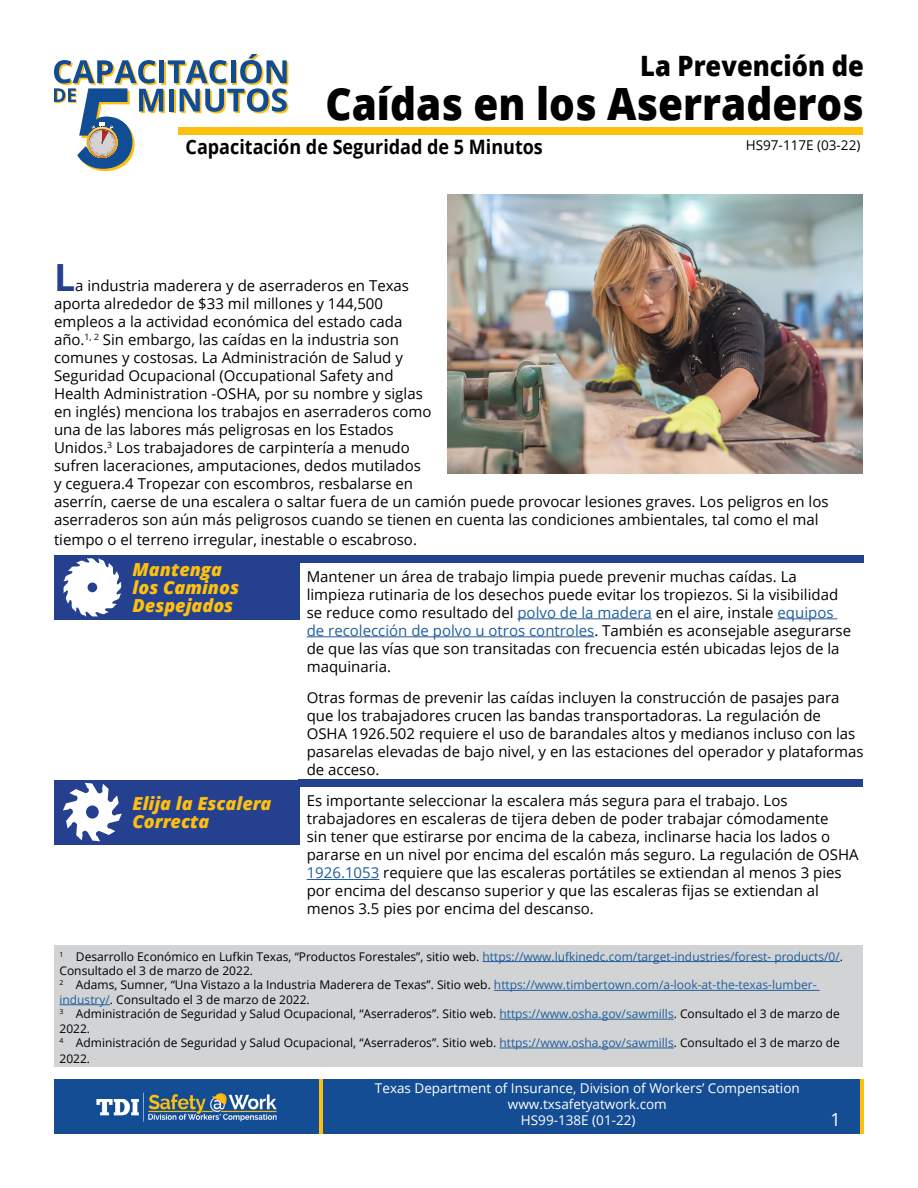
<style>
.page{position:relative;width:918px;height:1188px;background:#fff}
.page>*{position:absolute;margin:0;border:0;box-sizing:border-box;transform-origin:0 0}
.t1{font:800 44.55px "Open Sans";color:#000;scale:.91 1}
.t2{font:700 37.5px "Open Sans";color:#25408f}
.t3{font:800 28.05px "Open Sans";color:#000;scale:.91 1}
.t4{font:700 19.8px "Open Sans";color:#000;scale:.91 1}
.t5{font:italic 800 18px/18px "Open Sans";color:#fec00f}
.t6{font:18px "Open Sans";color:#fff}
.t7{font:15px/18px "Open Sans";color:#000}
.t8{font:13.5px/16.5px "Open Sans";color:#fff;text-align:center}
.t9{font:13.5px "Open Sans";color:#000}
.t10{font:12px/14.4px "Open Sans";color:#000}
.s1{color:#215e9e}
</style>
<div class="page">
<div style="left:178px;top:128px;width:685px;height:7px;background:#fec00f"></div>
<img style="left:448px;top:194px;width:415px;height:279px">
<div style="left:54px;top:555px;width:245px;height:65px;background:#25408f"></div>
<div style="left:299px;top:555px;width:565px;height:7px;background:#25408f"></div>
<svg style="left:63px;top:558px;width:58px;height:59px"></svg>
<svg style="left:54px;top:54px;width:234px;height:117px"></svg>
<div style="left:54px;top:1080px;width:810px;height:54px;background:#154d94"></div>
<hr style="left:319px;top:1080px;width:4px;height:54px;background:#fec00f">
<hr style="left:860px;top:1080px;width:4px;height:54px;background:#fec00f">
<img style="left:96px;top:1092px;width:181px;height:30px">
<hr style="left:517px;top:618px;width:135px;height:1px;background:#215e9e">
<hr style="left:778px;top:618px;width:59px;height:1px;background:#215e9e">
<hr style="left:307px;top:636px;width:287px;height:1px;background:#215e9e">
<div style="left:298px;top:780px;width:565px;height:7px;background:#25408f"></div>
<div style="left:54px;top:780px;width:245px;height:64px;background:#25408f"></div>
<svg style="left:63px;top:783px;width:59px;height:58px"></svg>
<hr style="left:307px;top:879px;width:72px;height:1px;background:#215e9e">
<div style="left:55px;top:945px;width:808px;height:122px;background:#d1d3d4"></div>
<hr style="left:483px;top:961px;width:357px;height:1px;background:#215e9e">
<hr style="left:494px;top:990px;width:326px;height:1px;background:#215e9e">
<hr style="left:59px;top:1004px;width:51px;height:1px;background:#215e9e">
<hr style="left:499px;top:1019px;width:175px;height:1px;background:#215e9e">
<hr style="left:499px;top:1048px;width:175px;height:1px;background:#215e9e">
<h3 class="t3" style="left:640px;top:45px;width:247px">La Prevención de</h3>
<h1 class="t1" style="left:325px;top:70px;width:593px">Caídas en los Aserraderos</h1>
<p class="t9" style="left:746px;top:136px;width:116px">HS97-117E (03-22)</p>
<h3 class="t4" style="left:186px;top:132px;width:394px">Capacitación de Seguridad de 5 Minutos</h3>
<h2 class="t2" style="left:54px;top:251px;width:23px">L</h2>
<p class="t7" style="left:54px;top:276px;width:776px;text-indent:21px">a industria maderera y de aserraderos en Texas<br>aporta alrededor de $33 mil millones y 144,500<br>empleos a la actividad económica del estado cada<br>año.<sup>1,</sup> <sup>2</sup> Sin embargo, las caídas en la industria son<br>comunes y costosas. La Administración de Salud y<br>Seguridad Ocupacional (Occupational Safety and<br>Health Administration -OSHA, por su nombre y siglas<br>en inglés) menciona los trabajos en aserraderos como<br>una de las labores más peligrosas en los Estados<br>Unidos.<sup>3</sup> Los trabajadores de carpintería a menudo<br>sufren laceraciones, amputaciones, dedos mutilados<br>y ceguera.4 Tropezar con escombros, resbalarse en<br>aserrín, caerse de una escalera o saltar fuera de un camión puede provocar lesiones graves. Los peligros en los aserraderos son aún más peligrosos cuando se tienen en cuenta las condiciones ambientales, tal como el mal</p>
<p class="t7" style="left:54px;top:530px;width:365px">tiempo o el terreno irregular, inestable o escabroso.</p>
<p class="t7" style="left:307px;top:567px;width:546px">Mantener un área de trabajo limpia puede prevenir muchas caídas. La limpieza rutinaria de los desechos puede evitar los tropiezos. Si la visibilidad se reduce como resultado del <span class="s1">polvo de la madera</span> en el aire, instale <span class="s1">equipos de recolección de polvo u otros controles</span>. También es aconsejable asegurarse de que las vías que son transitadas con frecuencia estén ubicadas lejos de la maquinaria.</p>
<p class="t7" style="left:307px;top:688px;width:558px">Otras formas de prevenir las caídas incluyen la construcción de pasajes para que los trabajadores crucen las bandas transportadoras. La regulación de OSHA 1926.502 requiere el uso de barandales altos y medianos incluso con las pasarelas elevadas de bajo nivel, y en las estaciones del operador y plataformas de acceso.</p>
<p class="t5" style="left:133px;top:794px;width:140px">Elija la Escalera<br>Correcta</p>
<p class="t7" style="left:307px;top:792px;width:554px">Es importante seleccionar la escalera más segura para el trabajo. Los trabajadores en escaleras de tijera deben de poder trabajar cómodamente<br>sin tener que estirarse por encima de la cabeza, inclinarse hacia los lados o pararse en un nivel por encima del escalón más seguro. La regulación de OSHA <span class="s1">1926.1053</span> requiere que las escaleras portátiles se extiendan al menos 3 pies por encima del descanso superior y que las escaleras fijas se extiendan al menos 3.5 pies por encima del descanso.</p>
<p class="t10" style="left:59px;top:949px;width:785px"><sup>1</sup> Desarrollo Económico en Lufkin Texas, “Productos Forestales”, sitio web. <span class="s1">https://www.lufkinedc.com/target-industries/forest- products/0/</span>.<br>Consultado el 3 de marzo de 2022.<br><sup>2</sup> Adams, Sumner, “Una Vistazo a la Industria Maderera de Texas”. Sitio web. <span class="s1">https://www.timbertown.com/a-look-at-the-texas-lumber&shy;industry/</span>. Consultado el 3 de marzo de 2022.<br><sup>3</sup> Administración de Seguridad y Salud Ocupacional, “Aserraderos”. Sitio web. <span class="s1">https://www.osha.gov/sawmills</span>. Consultado el 3 de marzo de 2022.<br><sup>4</sup> Administración de Seguridad y Salud Ocupacional, “Aserraderos”. Sitio web. <span class="s1">https://www.osha.gov/sawmills</span>. Consultado el 3 de marzo de</p>
<p class="t10" style="left:59px;top:1051px;width:32px">2022.</p>
<p class="t5" style="left:133px;top:560px;width:108px">Mantenga los Caminos<br>Despejados</p>
<p class="t8" style="left:375px;top:1079px;width:426px">Texas Department of Insurance, Division of Workers’ Compensation</p>
<p class="t8" style="left:508px;top:1096px;width:160px">www.txsafetyatwork.com</p>
<p class="t8" style="left:521px;top:1112px;width:116px">HS99-138E (01-22)</p>
<p class="t8" style="left:427px;top:1082px;width:331px">Texas Department of Insurance, Division of Workers’</p>
<p class="t8" style="left:512px;top:1085px;width:160px">Compensation www.txsafetyatwork.com</p>
<p class="t6" style="left:831px;top:1107px;width:12px">1</p>
</div>
